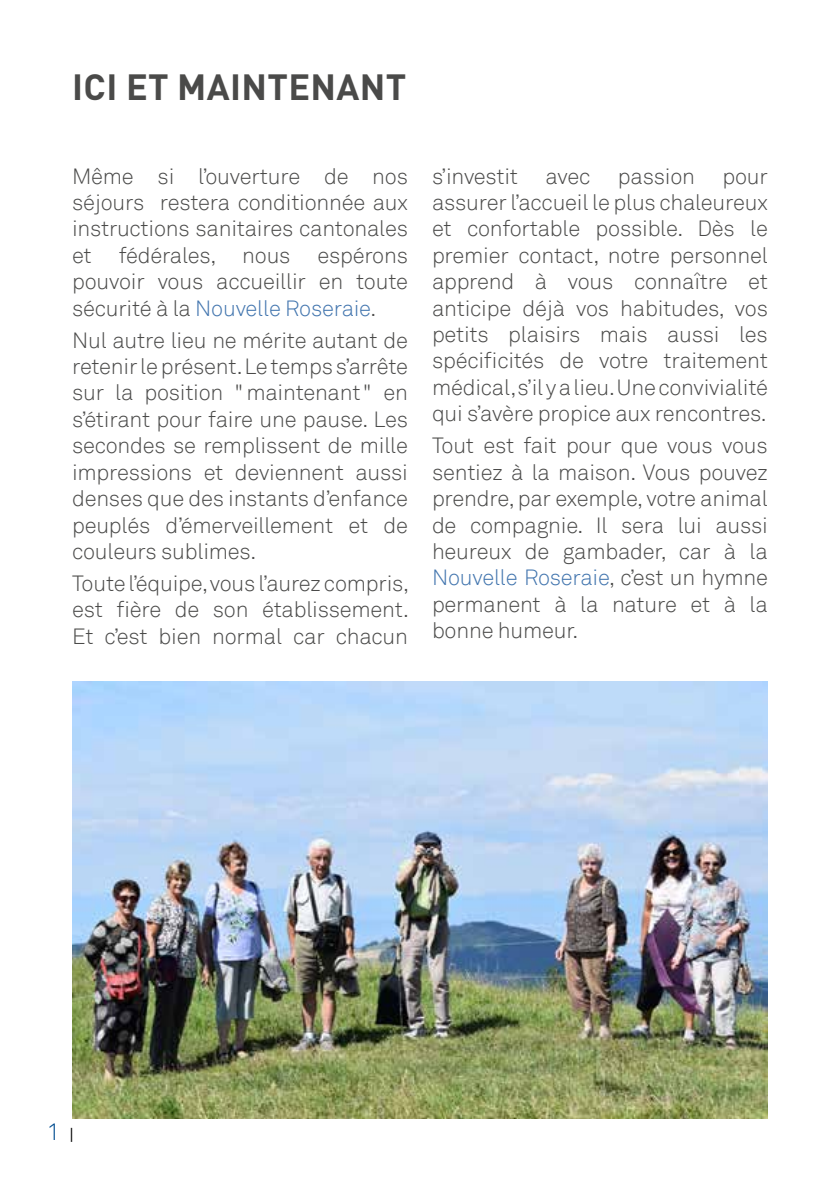
<style>
.page{position:relative;width:840px;height:1191px;background:#fff}
.page>*{position:absolute;margin:0;border:0;box-sizing:border-box;transform-origin:0 0}
.t1{font:700 36px "DINOT";letter-spacing:.01em;color:#4a4a49}
.t2{font:300 24px "Akkurat";color:#004c90}
.t3{font:300 22px/26.4px "Akkurat";letter-spacing:-.01em;color:#4a4a49;text-align:justify}
.s1{color:#4275ae}
.s2{font-family:"Akkurat Pro";font-weight:400;font-size:16px;color:#000}
</style>
<div class="page">
<img style="left:72px;top:681px;width:695px;height:438px">
<h1 class="t1" style="left:72px;top:58px;width:335px">ICI ET MAINTENANT</h1>
<p class="t3" style="left:72px;top:163px;width:337px">Même si l’ouverture de nos séjours restera conditionnée aux instructions sanitaires cantonales et fédérales, nous espérons pouvoir vous accueillir en toute sécurité à la <span class="s1">Nouvelle Roseraie</span>.</p>
<p class="t3" style="left:72px;top:327px;width:337px">Nul autre lieu ne mérite autant de retenir le présent. Le temps s’arrête sur la position "maintenant" en s’étirant pour faire une pause. Les secondes se remplissent de mille impressions et deviennent aussi denses que des instants d’enfance peuplés d’émerveillement et de couleurs sublimes.</p>
<p class="t3" style="left:72px;top:570px;width:338px">Toute l’équipe, vous l’aurez compris, est fière de son établissement.<br>Et c’est bien normal car chacun</p>
<p class="t3" style="left:432px;top:163px;width:337px">s’investit avec passion pour assurer l’accueil le plus chaleureux et confortable possible. Dès le premier contact, notre personnel apprend à vous connaître et anticipe déjà vos habitudes, vos petits plaisirs mais aussi les spécificités de votre traitement médical, s’il y a lieu. Une convivialité qui s’avère propice aux rencontres.</p>
<p class="t3" style="left:432px;top:433px;width:337px">Tout est fait pour que vous vous sentiez à la maison. Vous pouvez prendre, par exemple, votre animal de compagnie. Il sera lui aussi heureux de gambader, car à la <span class="s1">Nouvelle Roseraie</span>, c’est un hymne permanent à la nature et à la bonne humeur.</p>
<p class="t2" style="left:47px;top:1117px;width:28px">1 <span class="s2">|</span></p>
</div>
